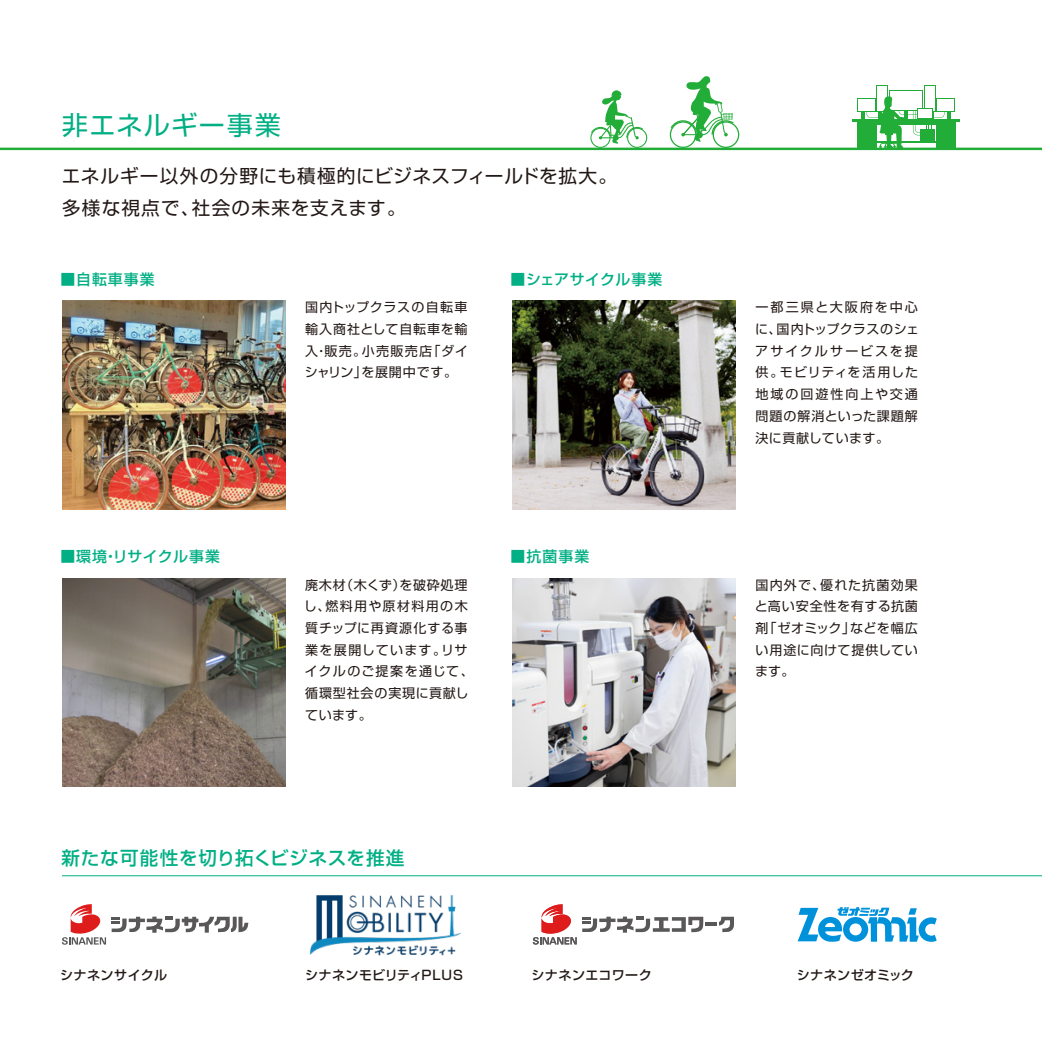
<style>
.page{position:relative;width:1042px;height:1042px;background:#fff}
.page>*{position:absolute;margin:0;border:0;box-sizing:border-box;transform-origin:0 0}
.t1{font:26.07px "Shin Go Pr 6 N";letter-spacing:.06em;color:#00af84}
.t2{font:18.55px/32.2px "Shin Go Pr 6 N";letter-spacing:.05em;color:#221815}
.t3{font:500 18.55px "Shin Go Pr 6 N";letter-spacing:.04em;color:#00af84}
.t4{font:500 14.88px "Shin Go Pr 6 N";letter-spacing:.04em;color:#00af84}
.t5{font:500 14.88px "Shin Go Pr 6 N";letter-spacing:.065em;color:#00af84}
.t6{font:12.95px/21.7px "Shin Go Pr 6 N";letter-spacing:.065em;color:#221815;text-align:justify}
.t7{font:500 12.95px "Shin Go Pr 6 N";letter-spacing:.025em;color:#221815}
</style>
<div class="page">
<img style="left:512px;top:578px;width:223px;height:208px">
<img style="left:62px;top:578px;width:223px;height:208px">
<hr style="left:62px;top:875px;width:980px;height:1px;background:#00af84">
<img style="left:285px;top:875px;width:202px;height:81px">
<svg style="left:590px;top:90px;width:57px;height:56px"></svg>
<svg style="left:670px;top:76px;width:69px;height:70px"></svg>
<hr style="left:852px;top:120px;width:108px;height:2px;background:#22ac38">
<div style="left:876px;top:85px;width:12px;height:26px;background:#22ac38"></div>
<div style="left:924px;top:85px;width:12px;height:26px;background:#22ac38"></div>
<div style="left:877px;top:86px;width:10px;height:24px;background:#fff"></div>
<div style="left:925px;top:86px;width:10px;height:24px;background:#fff"></div>
<svg style="left:857px;top:96px;width:98px;height:50px"></svg>
<svg style="left:917px;top:108px;width:15px;height:11px"></svg>
<div style="left:918px;top:109px;width:13px;height:9px;background:#fff"></div>
<svg style="left:797px;top:907px;width:140px;height:35px"></svg>
<svg style="left:62px;top:904px;width:44px;height:40px"></svg>
<svg style="left:112px;top:916px;width:136px;height:16px"></svg>
<svg style="left:533px;top:904px;width:170px;height:40px"></svg>
<svg style="left:719px;top:917px;width:15px;height:15px"></svg>
<hr style="left:705px;top:922px;width:12px;height:4px;background:#595757">
<img style="left:0;top:146px;width:1042px;height:364px">
<h1 class="t1" style="left:62px;top:103px;width:220px">非エネルギー事業</h1>
<h2 class="t2" style="left:62px;top:158px;width:557px">エネルギー以外の分野にも積極的にビジネスフィールドを拡大。多様な視点で、社会の未来を支えます。</h2>
<p class="t5" style="left:60px;top:267px;width:96px">■自転車事業</p>
<p class="t4" style="left:511px;top:267px;width:153px">■シェアサイクル事業</p>
<p class="t6" style="left:305px;top:296px;width:165px">国内トップクラスの自転車輸入商社として自転車を輸入・販売。小売販売店「ダイシャリン」を展開中です。</p>
<p class="t6" style="left:755px;top:296px;width:166px">一都三県と大阪府を中心に、国内トップクラスのシェアサイクルサービスを提供。モビリティを活用した地域の回遊性向上や交通問題の解消といった課題解決に貢献しています。</p>
<p class="t4" style="left:60px;top:544px;width:161px">■環境・リサイクル事業</p>
<p class="t5" style="left:511px;top:544px;width:80px">■抗菌事業</p>
<p class="t6" style="left:304px;top:573px;width:172px;text-align:left">廃木材（木くず）を破砕処理し、燃料用や原材料用の木質チップに再資源化する事業を展開しています。リサイクルのご提案を通じて、循環型社会の実現に貢献しています。</p>
<p class="t6" style="left:755px;top:573px;width:165px">国内外で、優れた抗菌効果と高い安全性を有する抗菌剤「ゼオミック」などを幅広い用途に向けて提供しています。</p>
<h2 class="t3" style="left:61px;top:843px;width:345px">新たな可能性を切り拓くビジネスを推進</h2>
<p class="t7" style="left:60px;top:964px;width:109px">シナネンサイクル</p>
<p class="t7" style="left:305px;top:964px;width:159px">シナネンモビリティPLUS</p>
<p class="t7" style="left:531px;top:964px;width:122px">シナネンエコワーク</p>
<p class="t7" style="left:797px;top:964px;width:118px">シナネンゼオミック</p>
</div>
